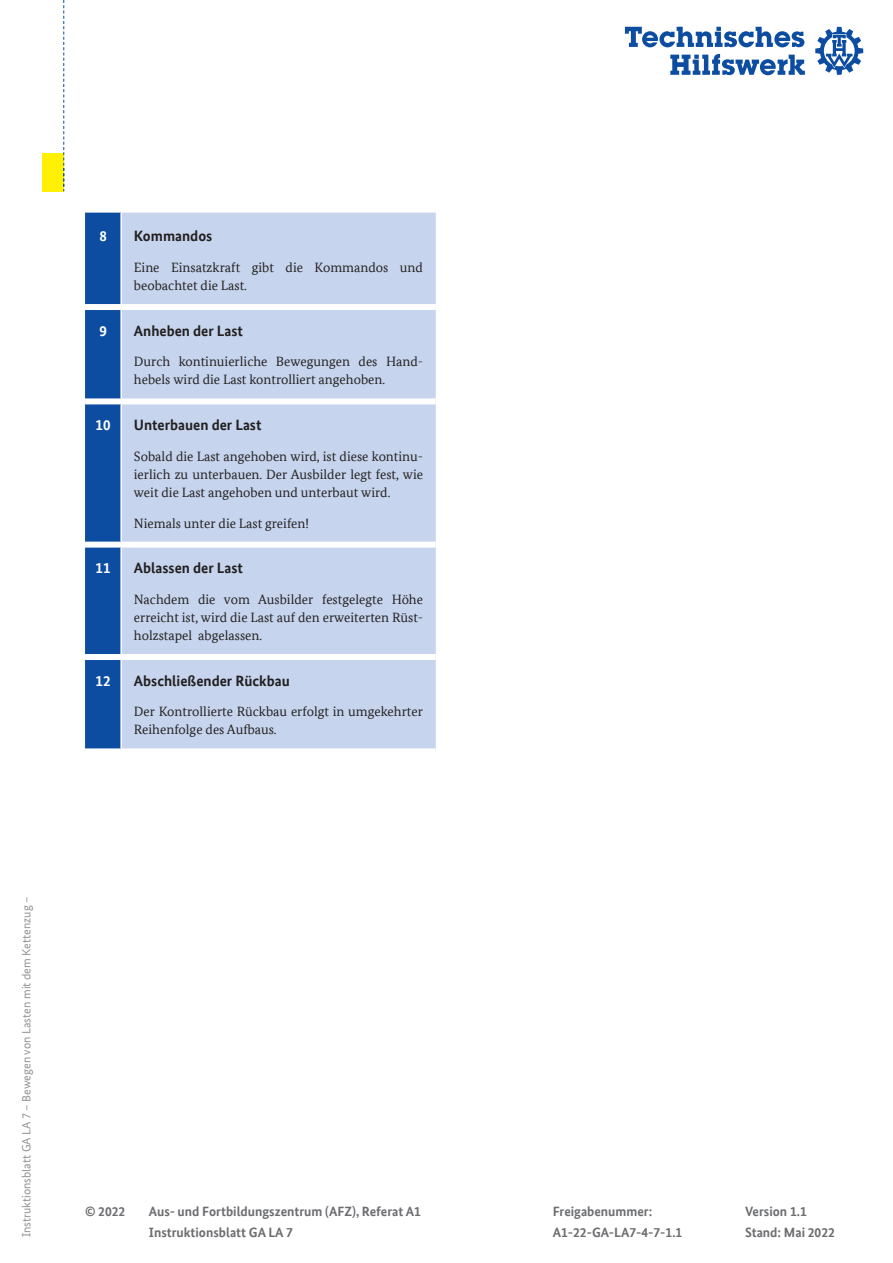
<style>
.page{position:relative;width:893px;height:1263px;background:#fff}
.page>*{position:absolute;margin:0;border:0;box-sizing:border-box;transform-origin:0 0}
.t1{font:700 15px "Bundes Sans Office";color:#231f20}
.t2{font:700 15px "Bundes Sans Office";color:#fff}
.t3{font:13.5px/18px "Bundes Serif Office";color:#231f20}
.t4{font:700 13.5px "Bundes Sans Office";color:#6c6d70}
.t5{font:12px "Bundes Sans Office";color:#939598}
</style>
<div class="page">
<div style="left:43px;top:153px;width:21px;height:38px;background:#fff101"></div>
<svg style="left:63px;top:0;width:1px;height:191px"></svg>
<svg style="left:670px;top:54px;width:135px;height:21px"></svg>
<svg style="left:625px;top:27px;width:179px;height:20px"></svg>
<svg style="left:815px;top:27px;width:48px;height:48px"></svg>
<div style="left:85px;top:213px;width:35px;height:535px;background:#0d4da1"></div>
<div style="left:122px;top:213px;width:314px;height:535px;background:#c6d5ed"></div>
<div style="left:85px;top:304px;width:36px;height:6px;background:#fff"></div>
<div style="left:121px;top:304px;width:315px;height:6px;background:#fff"></div>
<div style="left:85px;top:398px;width:36px;height:6px;background:#fff"></div>
<div style="left:121px;top:398px;width:315px;height:6px;background:#fff"></div>
<div style="left:85px;top:542px;width:36px;height:6px;background:#fff"></div>
<div style="left:121px;top:542px;width:315px;height:6px;background:#fff"></div>
<div style="left:85px;top:654px;width:36px;height:6px;background:#fff"></div>
<div style="left:121px;top:654px;width:315px;height:6px;background:#fff"></div>
<p class="t2" style="left:99px;top:227px;width:9px">8</p>
<p class="t1" style="left:134px;top:227px;width:80px">Kommandos</p>
<p class="t3" style="left:134px;top:258px;width:291px">Eine Einsatzkraft gibt die Kommandos und beobachtet die Last.</p>
<p class="t2" style="left:99px;top:322px;width:9px">9</p>
<p class="t1" style="left:134px;top:322px;width:111px">Anheben der Last</p>
<p class="t3" style="left:134px;top:353px;width:291px">Durch kontinuierliche Bewegungen des Hand&shy;hebels wird die Last kontrolliert angehoben.</p>
<p class="t2" style="left:96px;top:416px;width:17px">10</p>
<p class="t1" style="left:134px;top:416px;width:129px">Unterbauen der Last</p>
<p class="t3" style="left:134px;top:447px;width:291px;text-align:justify">Sobald die Last angehoben wird, ist diese kontinu&shy;ierlich zu unterbauen. Der Ausbilder legt fest, wie weit die Last angehoben und unterbaut wird.</p>
<p class="t3" style="left:134px;top:514px;width:177px">Niemals unter die Last greifen!</p>
<p class="t2" style="left:96px;top:559px;width:17px">11</p>
<p class="t1" style="left:134px;top:559px;width:111px">Ablassen der Last</p>
<p class="t3" style="left:134px;top:590px;width:291px;text-align:justify">Nachdem die vom Ausbilder festgelegte Höhe erreicht ist, wird die Last auf den erweiterten Rüst&shy;holzstapel abgelassen.</p>
<p class="t2" style="left:96px;top:672px;width:17px">12</p>
<p class="t1" style="left:134px;top:672px;width:157px">Abschließender Rückbau</p>
<p class="t3" style="left:134px;top:703px;width:291px">Der Kontrollierte Rückbau erfolgt in umgekehrter<br>Reihenfolge des Aufbaus.</p>
<p class="t5" style="left:20px;top:1237px;width:343px;rotate:-90deg">Instruktionsblatt GA LA 7 – Bewegen von Lasten mit dem Kettenzug –</p>
<p class="t4" style="left:85px;top:1204px;width:42px">© 2022</p>
<p class="t4" style="left:149px;top:1204px;width:274px">Aus- und Fortbildungszentrum (AFZ), Referat A1</p>
<p class="t4" style="left:553px;top:1204px;width:101px">Freigabenummer:</p>
<p class="t4" style="left:745px;top:1204px;width:63px">Version 1.1</p>
<p class="t4" style="left:149px;top:1225px;width:146px">Instruktionsblatt GA LA 7</p>
<p class="t4" style="left:553px;top:1225px;width:131px">A1-22-GA-LA7-4-7-1.1</p>
<p class="t4" style="left:745px;top:1225px;width:91px">Stand: Mai 2022</p>
</div>
